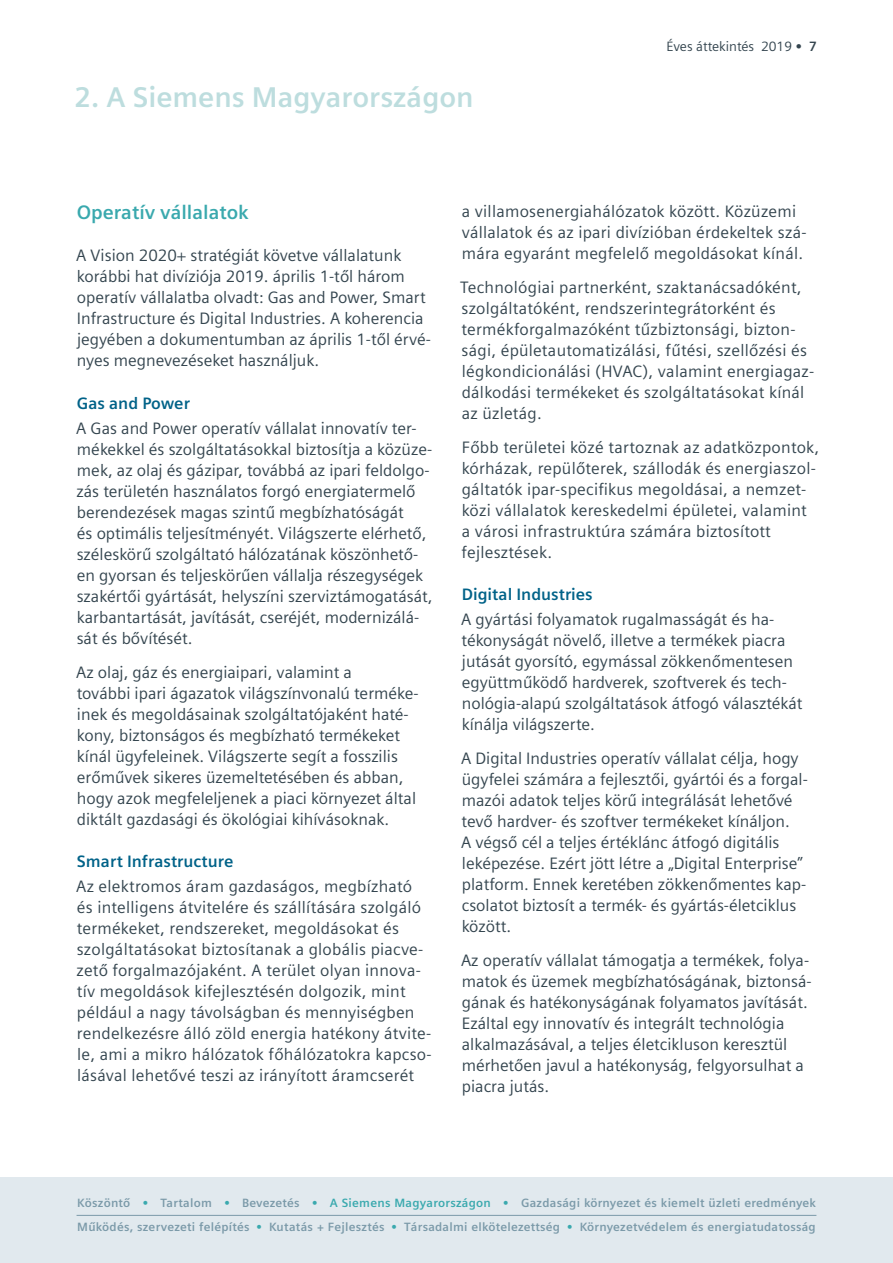
<style>
.page{position:relative;width:893px;height:1263px;background:#fff}
.page>*{position:absolute;margin:0;border:0;box-sizing:border-box;transform-origin:0 0}
.t1{font:700 28.5px "Siemens Sans";color:#bdddde}
.t2{font:700 19.5px "Siemens Sans";color:#3aa9ae}
.t3{font:16.5px/21px "Siemens Sans";color:#34454f}
.t4{font:700 16.5px "Siemens Sans";color:#006288}
.t5{font:13.5px "Siemens Sans";color:#34454f}
.t6{font:700 12px/24px "Siemens Sans";letter-spacing:.02em;color:#7b9aa9}
.s1{font-weight:700}
.s2{color:#3aa9ae}
</style>
<div class="page">
<div style="left:0;top:1178px;width:893px;height:85px;background:#e1e9ee"></div>
<hr style="left:77px;top:1215px;width:739px;height:1px;background:#7b9aa9">
<h1 class="t1" style="left:75px;top:81px;width:401px">2. A Siemens Magyarországon</h1>
<p class="t5" style="left:666px;top:39px;width:152px">Éves áttekintés 2019 <span class="s1">• 7</span></p>
<p class="t2" style="left:77px;top:201px;width:173px">Operatív vállalatok</p>
<p class="t3" style="left:76px;top:245px;width:356px">A Vision 2020+ stratégiát követve vállalatunk korábbi hat divíziója 2019. április 1-től három operatív vállalatba olvadt: Gas and Power, Smart Infrastructure és Digital Industries. A koherencia jegyében a dokumentumban az április 1-től érvé&shy;nyes megnevezéseket használjuk.</p>
<p class="t4" style="left:77px;top:394px;width:115px">Gas and Power</p>
<p class="t3" style="left:76px;top:418px;width:358px">A Gas and Power operatív vállalat innovatív ter&shy;mékekkel és szolgáltatásokkal biztosítja a közüze&shy;mek, az olaj és gázipar, továbbá az ipari feldolgo&shy;zás területén használatos forgó energiatermelő berendezések magas szintű megbízhatóságát<br>és optimális teljesítményét. Világszerte elérhető, széleskörű szolgáltató hálózatának köszönhető&shy;en gyorsan és teljeskörűen vállalja részegységek szakértői gyártását, helyszíni szerviztámogatását, karbantartását, javítását, cseréjét, modernizálá&shy;sát és bővítését.</p>
<p class="t3" style="left:76px;top:662px;width:344px">Az olaj, gáz és energiaipari, valamint a<br>további ipari ágazatok világszínvonalú terméke&shy;inek és megoldásainak szolgáltatójaként haté&shy;kony, biztonságos és megbízható termékeket kínál ügyfeleinek. Világszerte segít a fosszilis erőművek sikeres üzemeltetésében és abban, hogy azok megfeleljenek a piaci környezet által diktált gazdasági és ökológiai kihívásoknak.</p>
<p class="t4" style="left:77px;top:852px;width:158px">Smart Infrastructure</p>
<p class="t3" style="left:76px;top:876px;width:357px">Az elektromos áram gazdaságos, megbízható és intelligens átvitelére és szállítására szolgáló termékeket, rendszereket, megoldásokat és szolgáltatásokat biztosítanak a globális piacve&shy;zető forgalmazójaként. A terület olyan innova&shy;tív megoldások kifejlesztésén dolgozik, mint például a nagy távolságban és mennyiségben rendelkezésre álló zöld energia hatékony átvite&shy;le, ami a mikro hálózatok főhálózatokra kapcso&shy;lásával lehetővé teszi az irányított áramcserét</p>
<p class="t3" style="left:462px;top:201px;width:346px">a villamosenergiahálózatok között. Közüzemi vállalatok és az ipari divízióban érdekeltek szá&shy;mára egyaránt megfelelő megoldásokat kínál.</p>
<p class="t3" style="left:460px;top:277px;width:355px">Technológiai partnerként, szaktanácsadóként, szolgáltatóként, rendszerintegrátorként és termékforgalmazóként tűzbiztonsági, bizton&shy;sági, épületautomatizálási, fűtési, szellőzési és légkondicionálási (HVAC), valamint energiagaz&shy;dálkodási termékeket és szolgáltatásokat kínál az üzletág.</p>
<p class="t3" style="left:462px;top:436px;width:359px">Főbb területei közé tartoznak az adatközpontok, kórházak, repülőterek, szállodák és energiaszol&shy;gáltatók ipar-specifikus megoldásai, a nemzet&shy;közi vállalatok kereskedelmi épületei, valamint a városi infrastruktúra számára biztosított fejlesztések.</p>
<p class="t4" style="left:462px;top:585px;width:132px">Digital Industries</p>
<p class="t3" style="left:461px;top:609px;width:343px">A gyártási folyamatok rugalmasságát és ha&shy;tékonyságát növelő, illetve a termékek piacra jutását gyorsító, egymással zökkenőmentesen együttműködő hardverek, szoftverek és tech&shy;nológia-alapú szolgáltatások átfogó választékát kínálja világszerte.</p>
<p class="t3" style="left:461px;top:748px;width:348px">A Digital Industries operatív vállalat célja, hogy ügyfelei számára a fejlesztői, gyártói és a forgal&shy;mazói adatok teljes körű integrálását lehetővé tevő hardver- és szoftver termékeket kínáljon.<br>A végső cél a teljes értéklánc átfogó digitális leképezése. Ezért jött létre a „Digital Enterprise” platform. Ennek keretében zökkenőmentes kap&shy;csolatot biztosít a termék- és gyártás-életciklus között.</p>
<p class="t3" style="left:461px;top:950px;width:352px">Az operatív vállalat támogatja a termékek, folya&shy;matok és üzemek megbízhatóságának, biztonsá&shy;gának és hatékonyságának folyamatos javítását.<br>Ezáltal egy innovatív és integrált technológia alkalmazásával, a teljes életcikluson keresztül mérhetően javul a hatékonyság, felgyorsulhat a piacra jutás.</p>
<p class="t6" style="left:77px;top:1190px;width:740px">Köszöntő <span class="s2">•</span> Tartalom <span class="s2">•</span> Bevezetés <span class="s2">• A Siemens Magyarországon •</span> Gazdasági környezet és kiemelt üzleti eredmények<br>Működés, szervezeti felépítés <span class="s2">•</span> Kutatás + Fejlesztés <span class="s2">•</span> Társadalmi elkötelezettség <span class="s2">•</span> Környezetvédelem és energiatudatosság</p>
</div>
